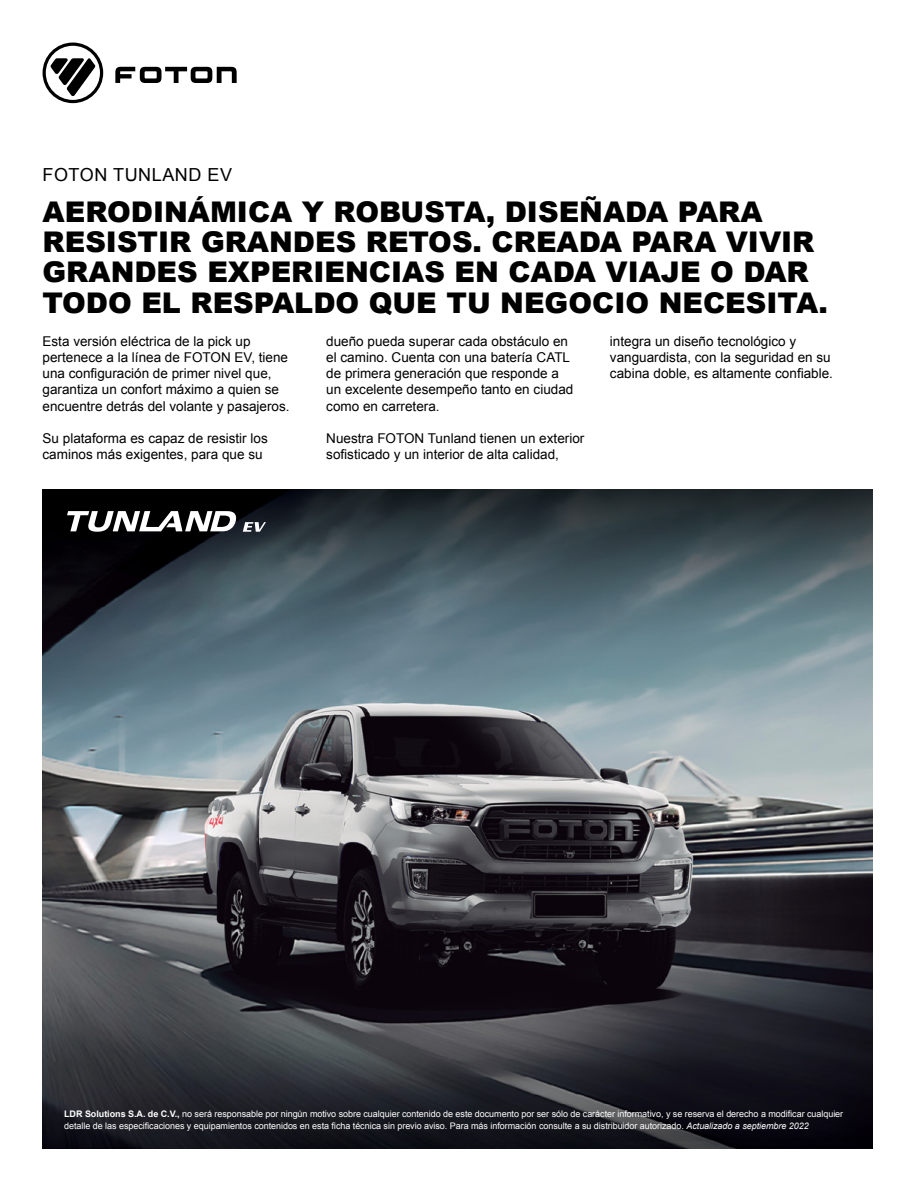
<style>
.page{position:relative;width:915px;height:1191px;background:#fff}
.page>*{position:absolute;margin:0;border:0;box-sizing:border-box;transform-origin:0 0}
.t1{font:900 28.5px/30px "Arial";color:#000}
.t2{font:18px "Arial";letter-spacing:.03em;color:#000}
.t3{font:13.5px/16.2px "Arial";color:#000}
.t4{font:9px/12px "Arial";letter-spacing:-.005em;color:#fff}
.s1{font-weight:700}
.s2{font-style:italic}
</style>
<div class="page">
<img style="left:43px;top:489px;width:829px;height:659px">
<svg style="left:243px;top:522px;width:23px;height:10px"></svg>
<svg style="left:67px;top:511px;width:169px;height:21px"></svg>
<svg style="left:115px;top:67px;width:121px;height:16px"></svg>
<svg style="left:43px;top:43px;width:60px;height:60px"></svg>
<h2 class="t2" style="left:43px;top:163px;width:191px">FOTON TUNLAND EV</h2>
<h1 class="t1" style="left:43px;top:196px;width:786px">AERODINÁMICA Y ROBUSTA, DISEÑADA PARA RESISTIR GRANDES RETOS. CREADA PARA VIVIR GRANDES EXPERIENCIAS EN CADA VIAJE O DAR TODO EL RESPALDO QUE TU NEGOCIO NECESITA.</h1>
<p class="t3" style="left:609px;top:333px;width:224px">integra un diseño tecnológico y vanguardista, con la seguridad en su cabina doble, es altamente confiable.</p>
<p class="t3" style="left:326px;top:333px;width:248px">dueño pueda superar cada obstáculo en el camino. Cuenta con una batería CATL de primera generación que responde a un excelente desempeño tanto en ciudad como en carretera.</p>
<p class="t3" style="left:326px;top:430px;width:259px">Nuestra FOTON Tunland tienen un exterior sofisticado y un interior de alta calidad,</p>
<p class="t3" style="left:43px;top:333px;width:248px">Esta versión eléctrica de la pick up pertenece a la línea de FOTON EV, tiene una configuración de primer nivel que, garantiza un confort máximo a quien se encuentre detrás del volante y pasajeros.</p>
<p class="t3" style="left:43px;top:430px;width:227px">Su plataforma es capaz de resistir los caminos más exigentes, para que su</p>
<p class="t4" style="left:64px;top:1107px;width:780px"><span class="s1">LDR Solutions S.A. de C.V.,</span> no será responsable por ningún motivo sobre cualquier contenido de este documento por ser sólo de carácter informativo, y se reserva el derecho a modificar cualquier detalle de las especificaciones y equipamientos contenidos en esta ficha técnica sin previo aviso. Para más información consulte a su distribuidor autorizado. <span class="s2">Actualizado a septiembre 2022</span></p>
</div>
